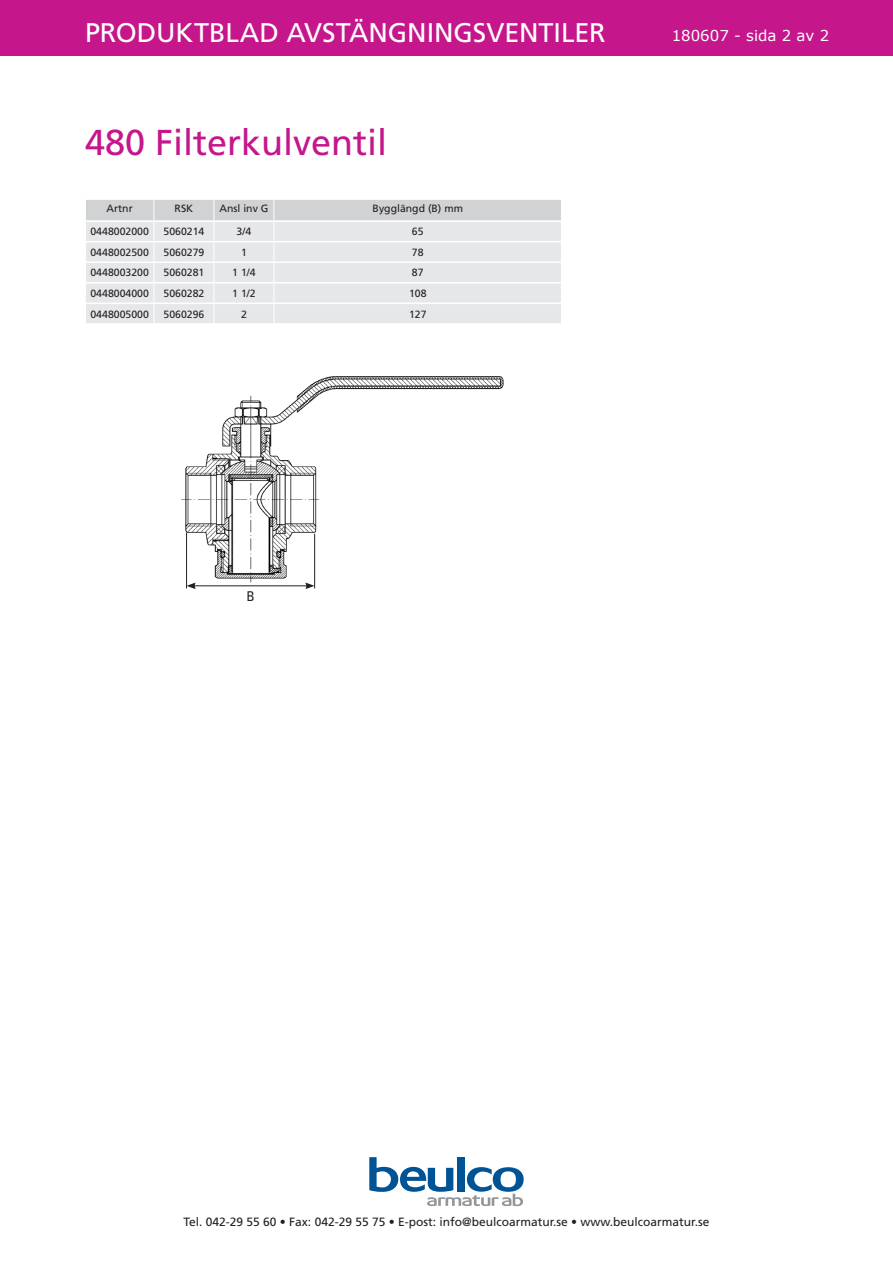
<style>
.page{position:relative;width:893px;height:1263px;background:#fff}
.page>*{position:absolute;margin:0;border:0;box-sizing:border-box;transform-origin:0 0}
.ProductName{font:36px "Frutiger LT Std";color:#c5168c}
.t1{font:27px "Frutiger LT Std";letter-spacing:-.005em;color:#fff}
.t2{font:15px "Verdana";color:#fff}
.t3{font:condensed 13.5px "Univers";color:#231f20}
.t4{font:12px "Frutiger LT Std";color:#231f20}
.TableArtikelText{font:10.5px "Frutiger LT Std";color:#231f20}
.TableHeadline{font:10.5px "Frutiger LT Std";color:#231f20}
</style>
<div class="page">
<div style="left:0;top:0;width:893px;height:55px;background:#c5168c"></div>
<svg style="left:369px;top:1157px;width:155px;height:49px"></svg>
<svg style="left:86px;top:200px;width:475px;height:123px;background:#e4e5e6"></svg>
<img style="left:181px;top:376px;width:323px;height:209px">
<hr style="left:193px;top:585px;width:115px;height:1px;background:#231f20">
<svg style="left:305px;top:582px;width:9px;height:7px"></svg>
<svg style="left:187px;top:582px;width:9px;height:7px"></svg>
<hr style="left:314px;top:534px;width:1px;height:54px;background:#231f20">
<hr style="left:186px;top:532px;width:1px;height:56px;background:#231f20">
<h2 class="t1" style="left:85px;top:16px;width:522px">PRODUKTBLAD AVSTÄNGNINGSVENTILER</h2>
<h3 class="t2" style="left:672px;top:26px;width:159px">180607 - sida 2 av 2</h3>
<p class="ProductName" style="left:85px;top:121px;width:304px">480 Filterkulventil</p>
<p class="TableHeadline" style="left:107px;top:202px;width:28px">Artnr</p>
<p class="TableHeadline" style="left:175px;top:202px;width:20px">RSK</p>
<p class="TableHeadline" style="left:219px;top:202px;width:51px">Ansl inv G</p>
<p class="TableHeadline" style="left:373px;top:202px;width:92px">Bygglängd (B) mm</p>
<p class="TableArtikelText" style="left:90px;top:225px;width:60px">0448002000</p>
<p class="TableArtikelText" style="left:163px;top:225px;width:42px">5060214</p>
<p class="TableArtikelText" style="left:237px;top:225px;width:16px">3/4</p>
<p class="TableArtikelText" style="left:412px;top:225px;width:13px">65</p>
<p class="TableArtikelText" style="left:90px;top:246px;width:60px">0448002500</p>
<p class="TableArtikelText" style="left:163px;top:246px;width:42px">5060279</p>
<p class="TableArtikelText" style="left:241px;top:246px;width:7px">1</p>
<p class="TableArtikelText" style="left:412px;top:246px;width:13px">78</p>
<p class="TableArtikelText" style="left:90px;top:267px;width:60px">0448003200</p>
<p class="TableArtikelText" style="left:163px;top:267px;width:42px">5060281</p>
<p class="TableArtikelText" style="left:232px;top:267px;width:25px">1 1/4</p>
<p class="TableArtikelText" style="left:412px;top:267px;width:13px">87</p>
<p class="TableArtikelText" style="left:90px;top:287px;width:60px">0448004000</p>
<p class="TableArtikelText" style="left:163px;top:287px;width:42px">5060282</p>
<p class="TableArtikelText" style="left:232px;top:287px;width:25px">1 1/2</p>
<p class="TableArtikelText" style="left:409px;top:287px;width:19px">108</p>
<p class="TableArtikelText" style="left:90px;top:308px;width:60px">0448005000</p>
<p class="TableArtikelText" style="left:163px;top:308px;width:42px">5060296</p>
<p class="TableArtikelText" style="left:241px;top:308px;width:7px">2</p>
<p class="TableArtikelText" style="left:409px;top:308px;width:19px">127</p>
<p class="t3" style="left:246px;top:587px;width:10px">B</p>
<p class="t4" style="left:183px;top:1214px;width:528px">Tel. 042-29 55 60 • Fax: 042-29 55 75 • E-post: info@beulcoarmatur.se • www.beulcoarmatur.se</p>
</div>
